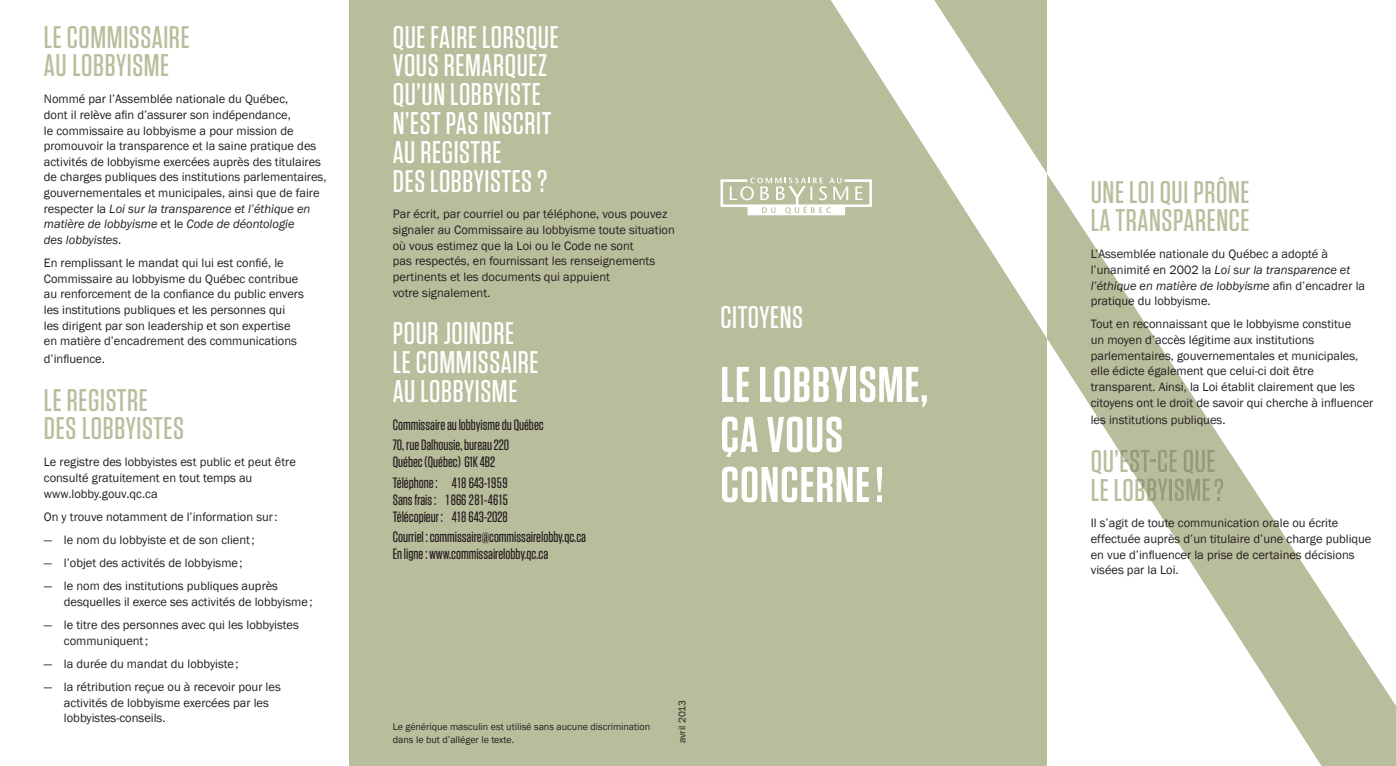
<style>
.page{position:relative;width:1396px;height:766px;background:#fff}
.page>*{position:absolute;margin:0;border:0;box-sizing:border-box;transform-origin:0 0}
.t1{font:600 50px/50px "Tungsten";letter-spacing:.02em;color:#fff}
.t2{font:500 31.25px/28.8px "Tungsten";letter-spacing:.02em;color:#fff}
.t3{font:500 31.25px/28.8px "Tungsten";letter-spacing:.02em;color:#b9bd9b}
.t4{font:500 15px/20.6px "Tungsten";color:#231f20}
.t5{font:12.5px/15.6px "Franklin Gothic";color:#231f20}
.t6{font:10px/12.9px "Franklin Gothic";color:#231f20}
.s1{font-style:italic}
</style>
<div class="page">
<svg style="left:1046px;top:0;width:349px;height:765px"></svg>
<div style="left:349px;top:0;width:697px;height:765px;background:#b9bd9b"></div>
<svg style="left:720px;top:177px;width:96px;height:38px"></svg>
<svg style="left:816px;top:0;width:230px;height:337px"></svg>
<svg style="left:1120px;top:449px;width:102px;height:51px;background:#b8bca0"></svg>
<h2 class="t3" style="left:44px;top:23px;width:147px">LE COMMISSAIRE<br>AU LOBBYISME</h2>
<p class="t5" style="left:44px;top:92px;width:284px">Nommé par l’Assemblée nationale du Québec,<br>dont il relève afin d’assurer son indépendance,<br>le commissaire au lobbyisme a pour mission de promouvoir la transparence et la saine pratique des activités de lobbyisme exercées auprès des titulaires de charges publiques des institutions parlementaires, gouvernementales et municipales, ainsi que de faire respecter la <span class="s1">Loi sur la transparence et l’éthique en matière de lobbyisme</span> et le <span class="s1">Code de déontologie<br>des lobbyistes</span>.</p>
<p class="t5" style="left:44px;top:255px;width:261px">En remplissant le mandat qui lui est confié, le Commissaire au lobbyisme du Québec contribue au renforcement de la confiance du public envers les institutions publiques et les personnes qui<br>les dirigent par son leadership et son expertise en matière d’encadrement des communications</p>
<p class="t5" style="left:44px;top:351px;width:63px">d’influence.</p>
<h2 class="t3" style="left:44px;top:385px;width:142px">LE REGISTRE<br>DES LOBBYISTES</h2>
<p class="t5" style="left:44px;top:454px;width:253px">Le registre des lobbyistes est public et peut être consulté gratuitement en tout temps au www.lobby.gouv.qc.ca</p>
<p class="t5" style="left:44px;top:509px;width:235px">On y trouve notamment de l’information sur:</p>
<p class="t5" style="left:44px;top:532px;width:212px">— le nom du lobbyiste et de son client;</p>
<p class="t5" style="left:44px;top:555px;width:200px">— l’objet des activités de lobbyisme;</p>
<p class="t5" style="left:64px;top:578px;width:250px;text-indent:-20px">— le nom des institutions publiques auprès desquelles il exerce ses activités de lobbyisme;</p>
<p class="t5" style="left:64px;top:617px;width:236px;text-indent:-20px">— le titre des personnes avec qui les lobbyistes communiquent;</p>
<p class="t5" style="left:44px;top:655px;width:196px">— la durée du mandat du lobbyiste;</p>
<p class="t5" style="left:64px;top:679px;width:218px;text-indent:-20px">— la rétribution reçue ou à recevoir pour les activités de lobbyisme exercées par les lobbyistes-conseils.</p>
<h2 class="t2" style="left:393px;top:23px;width:167px">QUE FAIRE LORSQUE<br>VOUS REMARQUEZ<br>QU’UN LOBBYISTE<br>N’EST PAS INSCRIT<br>AU REGISTRE<br>DES LOBBYISTES ?</h2>
<p class="t5" style="left:393px;top:207px;width:283px">Par écrit, par courriel ou par téléphone, vous pouvez signaler au Commissaire au lobbyisme toute situation où vous estimez que la Loi ou le Code ne sont<br>pas respectés, en fournissant les renseignements pertinents et les documents qui appuient<br>votre signalement.</p>
<h2 class="t2" style="left:393px;top:319px;width:147px">POUR JOINDRE<br>LE COMMISSAIRE<br>AU LOBBYISME</h2>
<p class="t4" style="left:393px;top:414px;width:152px">COMMISSAIRE AU LOBBYISME DU QUÉBEC<br>70, RUE DALHOUSIE, BUREAU 220</p>
<p class="t4" style="left:393px;top:452px;width:117px">QUÉBEC (QUÉBEC) G1K 4B2<br>TÉLÉPHONE : 418 643-1959</p>
<p class="t4" style="left:393px;top:491px;width:117px;line-height:16.9px">SANS FRAIS : 1 866 281-4615<br>TÉLÉCOPIEUR : 418 643-2028</p>
<p class="t4" style="left:393px;top:529px;width:195px;line-height:16.9px">COURRIEL : COMMISSAIRE@COMMISSAIRELOBBY.QC.CA<br>EN LIGNE : WWW.COMMISSAIRELOBBY.QC.CA</p>
<h2 class="t2" style="left:720px;top:303px;width:82px">CITOYENS</h2>
<h1 class="t1" style="left:720px;top:360px;width:209px">LE LOBBYISME,<br>ÇA VOUS<br>CONCERNE !</h1>
<p class="t6" style="left:393px;top:720px;width:259px">Le générique masculin est utilisé sans aucune discrimination dans le but d’alléger le texte.</p>
<p class="t6" style="left:676px;top:743px;width:44px;rotate:-90deg">avril 2013</p>
<h2 class="t3" style="left:1090px;top:178px;width:160px">UNE LOI QUI PRÔNE<br>LA TRANSPARENCE</h2>
<p class="t5" style="left:1090px;top:246px;width:276px">L’Assemblée nationale du Québec a adopté à l’unanimité en 2002 la <span class="s1">Loi sur la transparence et l’éthique en matière de lobbyisme</span> afin d’encadrer la pratique du lobbyisme.</p>
<p class="t5" style="left:1090px;top:316px;width:284px">Tout en reconnaissant que le lobbyisme constitue<br>un moyen d’accès légitime aux institutions parlementaires, gouvernementales et municipales, elle édicte également que celui-ci doit être transparent. Ainsi, la Loi établit clairement que les citoyens ont le droit de savoir qui cherche à influencer</p>
<p class="t5" style="left:1090px;top:412px;width:136px">les institutions publiques.</p>
<h2 class="t3" style="left:1090px;top:475px;width:134px">LE LOBBYISME ?</h2>
<p class="t5" style="left:1090px;top:515px;width:282px">Il s’agit de toute communication orale ou écrite effectuée auprès d’un titulaire d’une charge publique en vue d’influencer la prise de certaines décisions visées par la Loi.</p>
</div>
